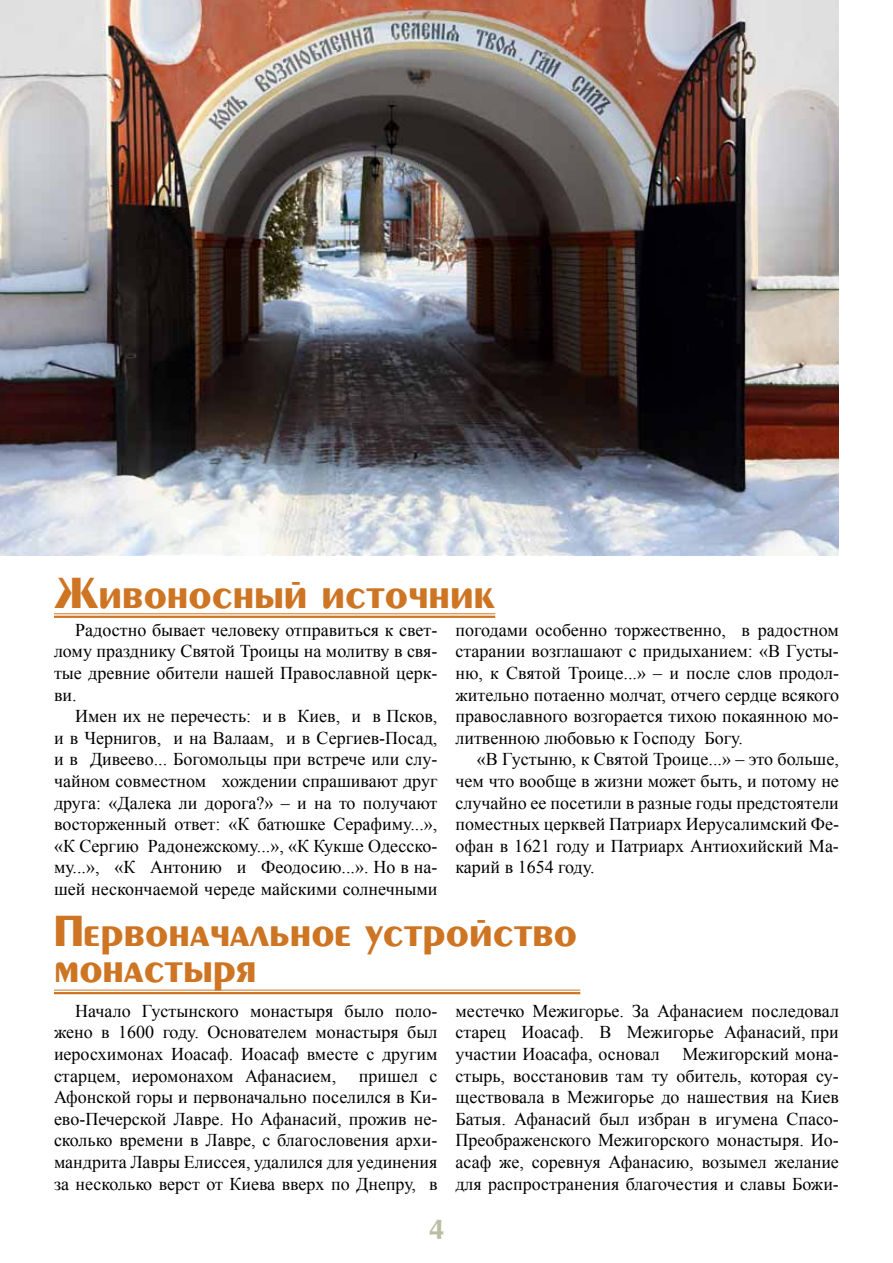
<style>
.page{position:relative;width:893px;height:1263px;background:#fff}
.page>*{position:absolute;margin:0;border:0;box-sizing:border-box;transform-origin:0 0}
.t1{font:700 45px/36px "Penta";color:#ce7523}
.t2{font:700 27px "Opium";color:#b9bea2}
.t3{font:18px/21.6px "Times New Roman";color:#000;text-align:justify}
</style>
<div class="page">
<hr style="left:54px;top:613px;width:441px;height:1px;background:#ce7523">
<hr style="left:54px;top:616px;width:441px;height:2px;background:#ce7523">
<hr style="left:54px;top:990px;width:526px;height:1px;background:#ce7523">
<hr style="left:54px;top:992px;width:526px;height:2px;background:#ce7523">
<img style="left:0;top:0;width:839px;height:555px">
<h1 class="t1" style="left:54px;top:575px;width:443px">Живоносный источник</h1>
<p class="t3" style="left:54px;top:619px;width:385px;text-indent:21px">Радостно бывает человеку отправиться к свет&shy;лому празднику Святой Троицы на молитву в свя&shy;тые древние обители нашей Православной церк&shy;ви.</p>
<p class="t3" style="left:54px;top:705px;width:385px;text-indent:21px">Имен их не перечесть: и в Киев, и в Псков, и в Чернигов, и на Валаам, и в Сергиев-Посад, и в Дивеево... Богомольцы при встрече или слу&shy;чайном совместном хождении спрашивают друг друга: «Далека ли дорога?» – и на то получают восторженный ответ: «К батюшке Серафиму...», «К Сергию Радонежскому...», «К Кукше Одесско&shy;му...», «К Антонию и Феодосию...». Но в на&shy;шей нескончаемой череде майскими солнечными</p>
<p class="t3" style="left:455px;top:619px;width:385px">погодами особенно торжественно, в радостном старании возглашают с придыханием: «В Густы&shy;ню, к Святой Троице...» – и после слов продол&shy;жительно потаенно молчат, отчего сердце всякого православного возгорается тихою покаянною мо&shy;литвенною любовью к Господу Богу.</p>
<p class="t3" style="left:455px;top:748px;width:385px;text-indent:21px">«В Густыню, к Святой Троице...» – это больше, чем что вообще в жизни может быть, и потому не случайно ее посетили в разные годы предстоятели поместных церквей Патриарх Иерусалимский Фе&shy;офан в 1621 году и Патриарх Антиохийский Ма&shy;карий в 1654 году.</p>
<h1 class="t1" style="left:54px;top:913px;width:525px">Первоначальное устройство монастыря</h1>
<p class="t3" style="left:54px;top:1000px;width:385px;text-indent:21px">Начало Густынского монастыря было поло&shy;жено в 1600 году. Основателем монастыря был иеросхимонах Иоаcаф. Иоасаф вместе с другим старцем, иеромонахом Афанасием,</p>
<p class="t3" style="left:455px;top:1000px;width:385px">местечко Межигорье. За Афанасием последовал старец Иоасаф. В Межигорье Афанасий, при участии Иоасафа, основал</p>
<p class="t3" style="left:455px;top:1043px;width:385px;text-indent:227px">Межигорский мона&shy;стырь, восстановив там ту обитель, которая су&shy;ществовала в Межигорье до нашествия на Киев Батыя. Афанасий был избран в игумена Спасо-Преображенского Межигорского монастыря. Ио&shy;асаф же, соревнуя Афанасию, возымел желание для распространения благочестия и славы Божи-</p>
<p class="t3" style="left:54px;top:1064px;width:385px;text-indent:305px">пришел с Афонской горы и первоначально поселился в Ки&shy;ево-Печерской Лавре. Но Афанасий, прожив не&shy;сколько времени в Лавре, с благословения архи&shy;мандрита Лавры Елиссея, удалился для уединения за несколько верст от Киева вверх по Днепру, в</p>
<h2 class="t2" style="left:429px;top:1210px;width:17px">4</h2>
</div>
